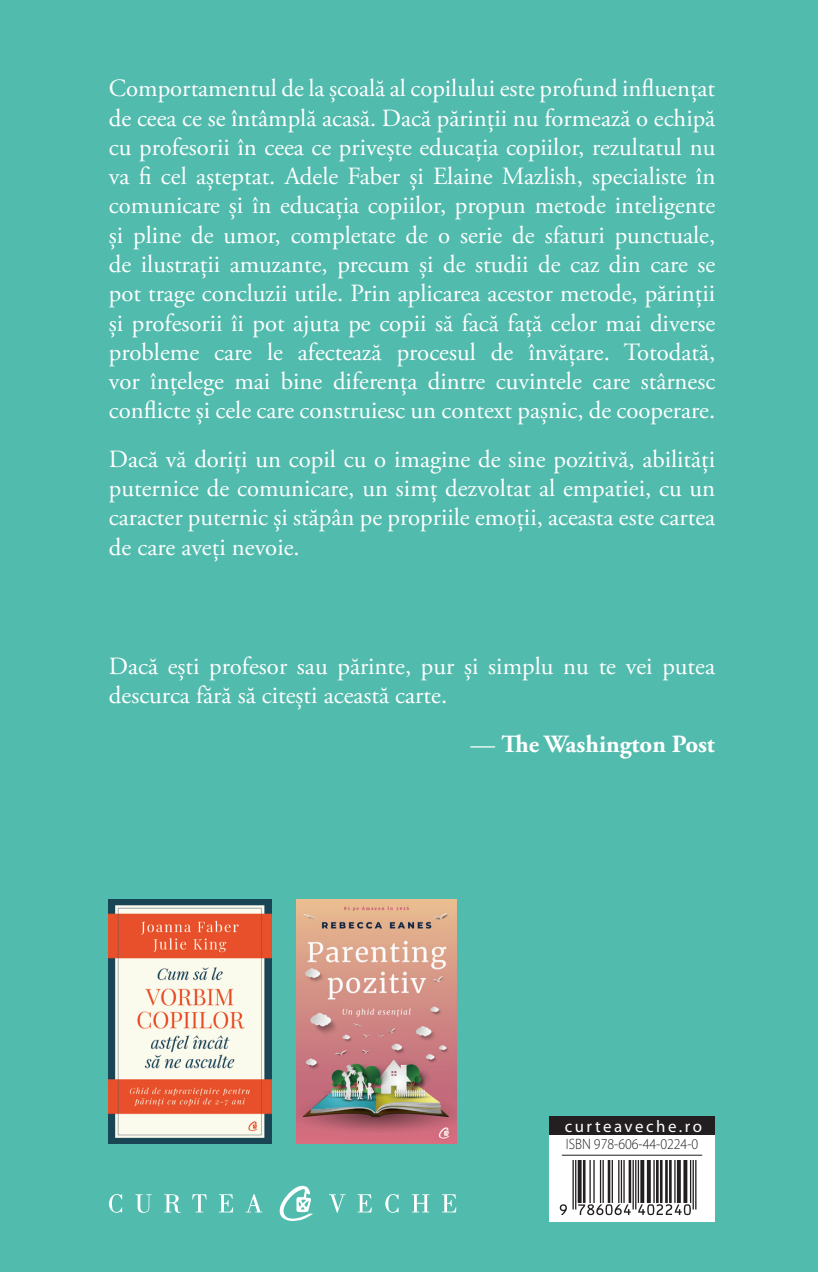
<style>
.page{position:relative;width:818px;height:1272px;background:#fff}
.page>*{position:absolute;margin:0;border:0;box-sizing:border-box;transform-origin:0 0}
.t1{font:24.75px/29.2px "Adobe Garamond Pro";color:#fff;text-align:justify}
.t2{font:700 24.75px "Adobe Garamond Pro";color:#fff}
.t3{font:16.88px "Myriad Pro";letter-spacing:.15em;color:#fff}
.t4{font:300 15.08px "Myriad Pro";color:#231f20;scale:.92 1}
.s1{font-weight:400}
</style>
<div class="page">
<div style="left:0;top:0;width:817px;height:1271px;background:#51bbad"></div>
<svg style="left:109px;top:1185px;width:347px;height:36px"></svg>
<div style="left:549px;top:1146px;width:165px;height:15px;background:#fff"></div>
<div style="left:549px;top:1131px;width:165px;height:19px;background:#fff"></div>
<hr style="left:561px;top:1154px;width:141px;height:1px;background:#231f20">
<div style="left:549px;top:1159px;width:165px;height:61px;background:#fff"></div>
<svg style="left:559px;top:1160px;width:137px;height:54px"></svg>
<div style="left:549px;top:1115px;width:165px;height:19px;background:#231f20"></div>
<img style="left:109px;top:899px;width:162px;height:244px">
<img style="left:296px;top:899px;width:160px;height:244px">
<p class="t1" style="left:109px;top:75px;width:608px">Comportamentul de la școală al copilului este profund influențat de ceea ce se întâmplă acasă. Dacă părinții nu formează o echipă cu profesorii în ceea ce privește educația copiilor, rezultatul nu va fi cel așteptat. Adele Faber și Elaine Mazlish, specialiste în comunicare și în educația copiilor, propun metode inteligente și pline de umor, completate de o serie de sfaturi punctuale, de ilustrații amuzante, precum și de studii de caz din care se pot trage concluzii utile. Prin aplicarea acestor metode, părinții și profesorii îi pot ajuta pe copii să facă față celor mai diverse probleme care le afectează procesul de învățare. Totodată, vor înțelege mai bine diferența dintre cuvintele care stârnesc conflicte și cele care construiesc un context pașnic, de cooperare.</p>
<p class="t1" style="left:109px;top:445px;width:607px">Dacă vă doriți un copil cu o imagine de sine pozitivă, abilități puternice de comunicare, un simț dezvoltat al empatiei, cu un caracter puternic și stăpân pe propriile emoții, aceasta este cartea de care aveți nevoie.</p>
<p class="t1" style="left:109px;top:652px;width:607px">Dacă ești profesor sau părinte, pur și simplu nu te vei putea descurca fără să citești această carte.</p>
<p class="t2" style="left:470px;top:729px;width:246px"><span class="s1">—</span> The Washington Post</p>
<p class="t3" style="left:564px;top:1115px;width:139px">curteaveche.ro</p>
<p class="t4" style="left:565px;top:1134px;width:145px">ISBN 978-606-44-0224-0</p>
</div>
